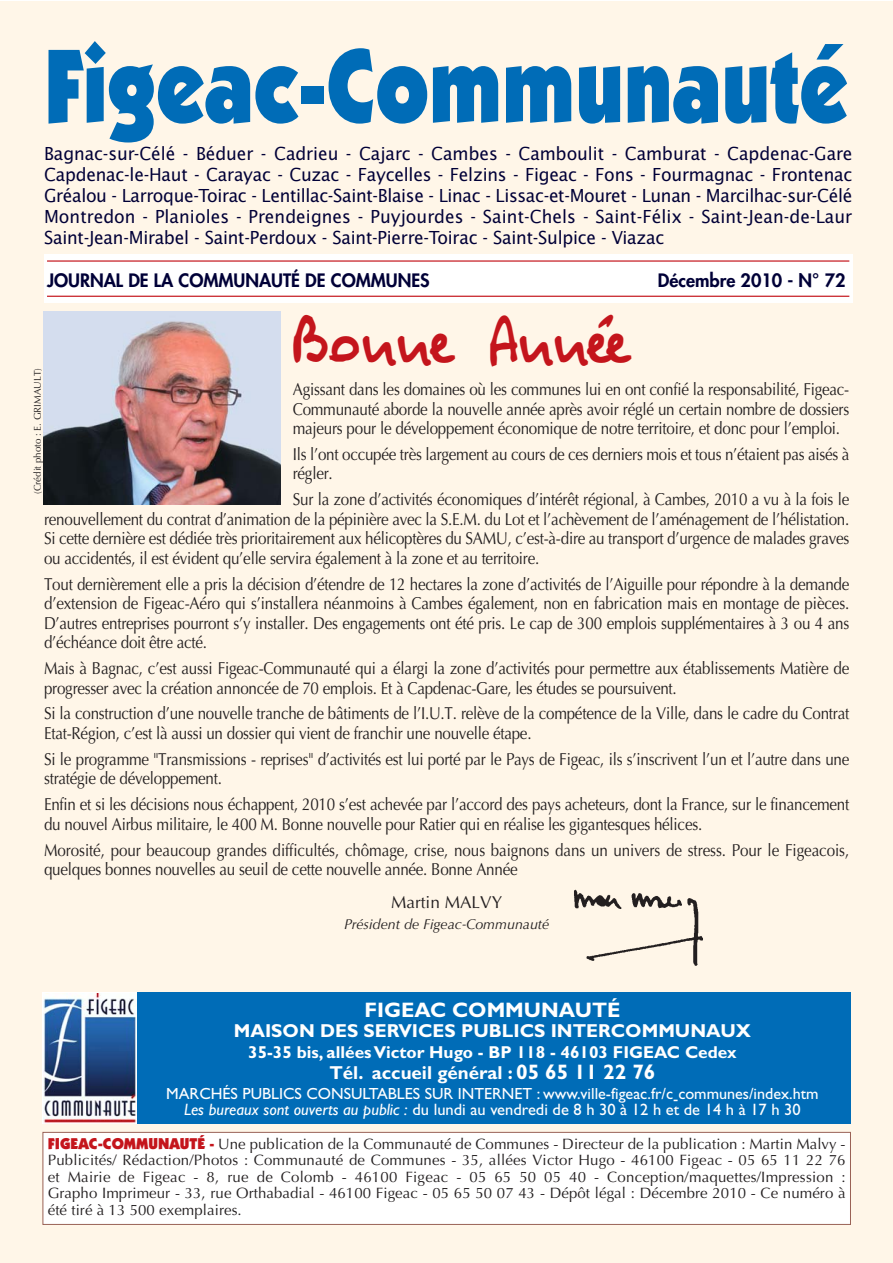
<style>
.page{position:relative;width:893px;height:1263px;background:#fff}
.page>*{position:absolute;margin:0;border:0;box-sizing:border-box;transform-origin:0 0}
.t1{font:900 105px "Itc Kabel";color:#006cb7;scale:.84 1}
.t2{font:700 48px "Sebastian";color:#c4151c;scale:.9 1}
.t3{font:700 21px "Gill Sans";color:#fff}
.t4{font:700 18.75px "Gill Sans";color:#fff}
.t5{font:18px/21px "Lucida Sans";letter-spacing:-.015em;color:#000037;text-align:justify;scale:.96 1}
.t6{font:800 18px "Futura";color:#000037}
.t7{font:17.25px/19.5px "Optima LT Std";letter-spacing:-.015em;color:#231f20;scale:.88 1}
.t8{font:700 17.25px "Gill Sans";color:#fff}
.t9{font:17.25px "Optima LT Std";letter-spacing:-.015em;color:#231f20}
.t10{font:16.5px "Gill Sans";color:#fff}
.t11{font:16.2px "Gill Sans";color:#fff}
.t12{font:15px/16.5px "Optima LT Std";letter-spacing:.005em;color:#231f20;text-align:justify}
.t13{font:italic 14.25px "Optima LT Std";color:#231f20}
.t14{font:9.75px "Optima LT Std";color:#231f20}
.s1{font-size:21px}
.s2{font-style:italic}
.s3{font-family:"Itc Kabel";font-weight:900;font-size:15.75px;color:#c4151c}
.s4{font-family:"Itc Kabel";font-weight:900;color:#c4151c}
</style>
<div class="page">
<div style="left:0;top:2px;width:892px;height:1261px;background:#fff6e8"></div>
<div style="left:44px;top:255px;width:808px;height:48px;background:#fff"></div>
<hr style="left:47px;top:260px;width:802px;height:2px;background:#c4151c">
<hr style="left:47px;top:296px;width:802px;height:1px;background:#c4151c">
<div style="left:43px;top:992px;width:807px;height:132px;background:#006cb7"></div>
<div style="left:43px;top:1132px;width:807px;height:92px;background:#fff"></div>
<div style="left:43px;top:1132px;width:807px;height:93px;border:1px solid #9a6256"></div>
<img style="left:44px;top:312px;width:237px;height:193px">
<img style="left:574px;top:889px;width:129px;height:77px">
<div style="left:43px;top:992px;width:94px;height:132px;background:#fff"></div>
<img style="left:44px;top:994px;width:92px;height:129px">
<h1 class="t1" style="left:44px;top:45px;width:958px">Figeac-Communauté</h1>
<p class="t5" style="left:44px;top:144px;width:843px">Bagnac-sur-Célé - Béduer - Cadrieu - Cajarc - Cambes - Camboulit - Camburat - Capdenac-Gare Capdenac-le-Haut - Carayac - Cuzac - Faycelles - Felzins - Figeac - Fons - Fourmagnac - Frontenac Gréalou - Larroque-Toirac - Lentillac-Saint-Blaise - Linac - Lissac-et-Mouret - Lunan - Marcilhac-sur-Célé Montredon - Planioles - Prendeignes - Puyjourdes - Saint-Chels - Saint-Félix - Saint-Jean-de-Laur Saint-Jean-Mirabel - Saint-Perdoux - Saint-Pierre-Toirac - Saint-Sulpice - Viazac</p>
<p class="t6" style="left:47px;top:272px;width:384px">JOURNAL DE LA COMMUNAUTÉ DE COMMUNES</p>
<p class="t6" style="left:658px;top:272px;width:189px">Décembre 2010 - N° 72</p>
<h2 class="t2" style="left:293px;top:314px;width:373px">Bonne Année</h2>
<p class="t7" style="left:293px;top:381px;width:634px;text-align:justify">Agissant dans les domaines où les communes lui en ont confié la responsabilité, Figeac-Communauté aborde la nouvelle année après avoir réglé un certain nombre de dossiers majeurs pour le développement économique de notre territoire, et donc pour l’emploi.</p>
<p class="t7" style="left:293px;top:446px;width:634px">Ils l’ont occupée très largement au cours de ces derniers mois et tous n’étaient pas aisés à régler.</p>
<p class="t7" style="left:44px;top:491px;width:916px;text-align:justify;text-indent:249px">Sur la zone d’activités économiques d’intérêt régional, à Cambes, 2010 a vu à la fois le renouvellement du contrat d’animation de la pépinière avec la S.E.M. du Lot et l’achèvement de l’aménagement de l’hélistation.<br>Si cette dernière est dédiée très prioritairement aux hélicoptères du SAMU, c’est-à-dire au transport d’urgence de malades graves ou accidentés, il est évident qu’elle servira également à la zone et au territoire.</p>
<p class="t7" style="left:44px;top:576px;width:916px;text-align:justify">Tout dernièrement elle a pris la décision d’étendre de 12 hectares la zone d’activités de l’Aiguille pour répondre à la demande d’extension de Figeac-Aéro qui s’installera néanmoins à Cambes également, non en fabrication mais en montage de pièces.<br>D’autres entreprises pourront s’y installer. Des engagements ont été pris. Le cap de 300 emplois supplémentaires à 3 ou 4 ans d’échéance doit être acté.</p>
<p class="t7" style="left:44px;top:660px;width:916px">Mais à Bagnac, c’est aussi Figeac-Communauté qui a élargi la zone d’activités pour permettre aux établissements Matière de progresser avec la création annoncée de 70 emplois. Et à Capdenac-Gare, les études se poursuivent.</p>
<p class="t7" style="left:44px;top:706px;width:916px">Si la construction d’une nouvelle tranche de bâtiments de l’I.U.T. relève de la compétence de la Ville, dans le cadre du Contrat<br>Etat-Région, c’est là aussi un dossier qui vient de franchir une nouvelle étape.</p>
<p class="t7" style="left:44px;top:751px;width:916px">Si le programme "Transmissions - reprises" d’activités est lui porté par le Pays de Figeac, ils s’inscrivent l’un et l’autre dans une stratégie de développement.</p>
<p class="t7" style="left:44px;top:796px;width:916px">Enfin et si les décisions nous échappent, 2010 s’est achevée par l’accord des pays acheteurs, dont la France, sur le financement du nouvel Airbus militaire, le 400 M. Bonne nouvelle pour Ratier qui en réalise les gigantesques hélices.</p>
<p class="t7" style="left:44px;top:842px;width:916px">Morosité, pour beaucoup grandes difficultés, chômage, crise, nous baignons dans un univers de stress. Pour le Figeacois, quelques bonnes nouvelles au seuil de cette nouvelle année. Bonne Année</p>
<p class="t9" style="left:391px;top:896px;width:113px">Martin MALVY</p>
<p class="t13" style="left:344px;top:919px;width:207px">Président de Figeac-Communauté</p>
<p class="t14" style="left:34px;top:494px;width:127px;rotate:-90deg">(Crédit photo : E. GRIMAULT)</p>
<p class="t3" style="left:364px;top:1003px;width:258px">FIGEAC COMMUNAUTÉ</p>
<p class="t4" style="left:234px;top:1025px;width:519px">MAISON DES SERVICES PUBLICS INTERCOMMUNAUX</p>
<p class="t8" style="left:248px;top:1047px;width:490px">35-35 bis, allées Victor Hugo - BP 118 - 46103 FIGEAC Cedex</p>
<p class="t4" style="left:329px;top:1067px;width:327px">Tél. accueil général : <span class="s1">05 65 11 22 76</span></p>
<p class="t11" style="left:166px;top:1088px;width:653px">MARCHÉS PUBLICS CONSULTABLES SUR INTERNET : www.ville-figeac.fr/c-communes/index.htm</p>
<p class="t10" style="left:184px;top:1104px;width:618px"><span class="s2">Les bureaux sont ouverts au public :</span> du lundi au vendredi de 8 h 30 à 12 h et de 14 h à 17 h 30</p>
<p class="t12" style="left:48px;top:1137px;width:799px"><span class="s3">FIGEAC-COMMUNAUTÉ</span> <span class="s4">-</span> Une publication de la Communauté de Communes - Directeur de la publication : Martin Malvy - Publicités/ Rédaction/Photos : Communauté de Communes - 35, allées Victor Hugo - 46100 Figeac - 05 65 11 22 76 et Mairie de Figeac - 8, rue de Colomb - 46100 Figeac - 05 65 50 05 40 - Conception/maquettes/Impression :<br>Grapho Imprimeur - 33, rue Orthabadial - 46100 Figeac - 05 65 50 07 43 - Dépôt légal : Décembre 2010 - Ce numéro à été tiré à 13 500 exemplaires.</p>
</div>
